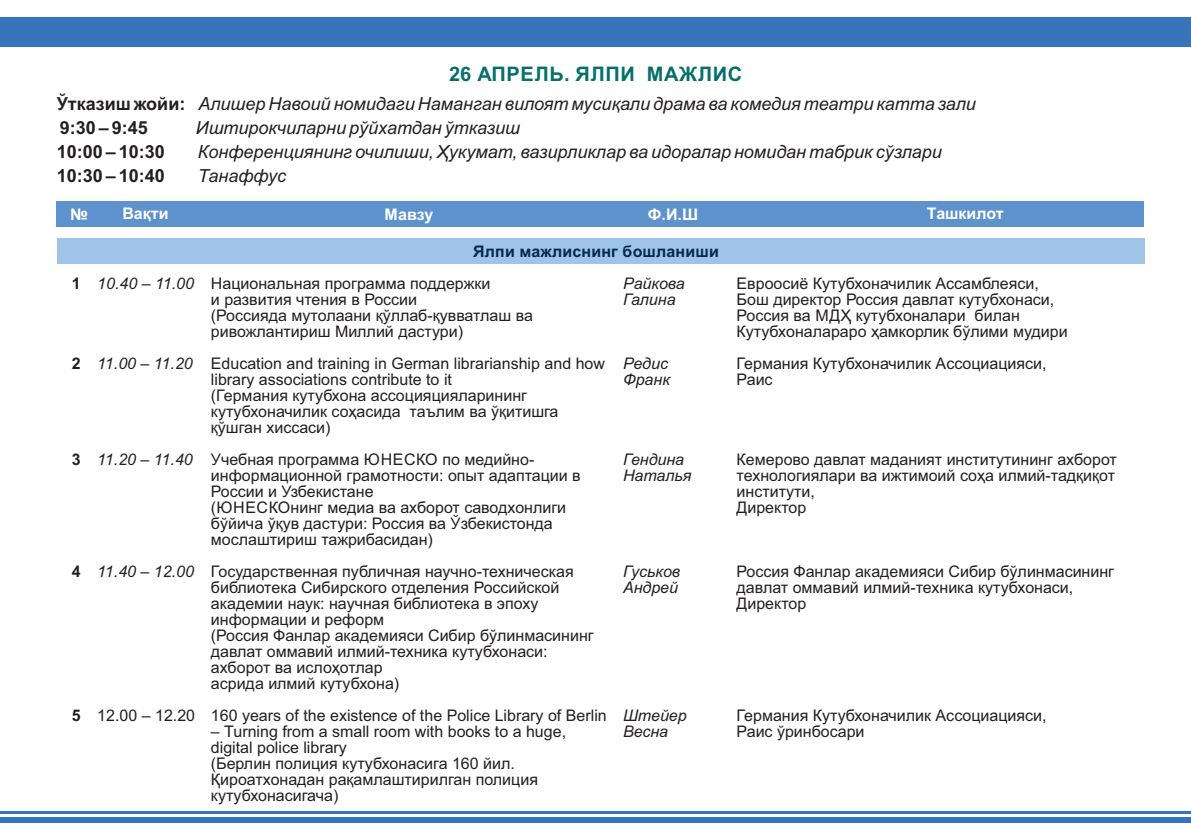
<style>
.page{position:relative;width:1191px;height:840px;background:#fff}
.page>*{position:absolute;margin:0;border:0;box-sizing:border-box;transform-origin:0 0}
.t1{font:700 20px "Arial";letter-spacing:.035em;color:#066f6b}
.t2{font:italic 18px/24px "Arial";color:#231f20}
.t3{font:700 18px "Arial";color:#231f20}
.t4{font:16px/16px "Arial";color:#231f20}
.t5{font:italic 16px/16px "Arial";color:#231f20}
.t6{font:700 16px "Arial";color:#fff}
.t7{font:700 16px "Arial";letter-spacing:.01em;color:#002b4a}
.t8{font:700 16px "Arial";color:#231f20}
.s1{font-weight:700;font-style:normal}
</style>
<div class="page">
<div style="left:0;top:816px;width:1191px;height:6px;background:#3674bb"></div>
<hr style="left:0;top:811px;width:1191px;height:2px;background:#3674bb">
<div style="left:0;top:17px;width:1191px;height:23px;background:#3674bb"></div>
<hr style="left:0;top:41px;width:1191px;height:3px;background:#3674bb">
<hr style="left:0;top:45px;width:1191px;height:2px;background:#3674bb">
<div style="left:57px;top:238px;width:1087px;height:26px;background:#a0c4e8"></div>
<div style="left:56px;top:201px;width:1088px;height:26px;background:#5e92cc"></div>
<p class="t1" style="left:449px;top:66px;width:295px">26 АПРЕЛЬ. ЯЛПИ МАЖЛИС</p>
<p class="t2" style="left:57px;top:94px;width:920px"><span class="s1">Ўтказиш жойи:</span> Алишер Навоий номидаги Наманган вилоят мусиқали драма ва комедия театри катта зали<br><span class="s1">9:30 – 9:45</span></p>
<p class="t2" style="left:196px;top:118px;width:326px">Иштирокчиларни рўйхатдан ўтказиш</p>
<p class="t3" style="left:57px;top:145px;width:110px">10:00 – 10:30</p>
<p class="t2" style="left:198px;top:142px;width:745px">Конференциянинг очилиши, Ҳукумат, вазирликлар ва идоралар номидан табрик сўзлари</p>
<p class="t3" style="left:57px;top:169px;width:110px">10:30 – 10:40</p>
<p class="t2" style="left:198px;top:166px;width:90px">Танаффус</p>
<p class="t6" style="left:70px;top:208px;width:19px">№</p>
<p class="t6" style="left:122px;top:207px;width:48px">Вақти</p>
<p class="t6" style="left:385px;top:208px;width:50px">Мавзу</p>
<p class="t6" style="left:648px;top:208px;width:52px">Ф.И.Ш</p>
<p class="t6" style="left:927px;top:207px;width:78px">Ташкилот</p>
<p class="t7" style="left:473px;top:245px;width:247px">Ялпи мажлиснинг бошланиши</p>
<p class="t8" style="left:72px;top:277px;width:10px">1</p>
<p class="t8" style="left:72px;top:357px;width:10px">2</p>
<p class="t8" style="left:72px;top:453px;width:10px">3</p>
<p class="t8" style="left:72px;top:565px;width:10px">4</p>
<p class="t8" style="left:72px;top:709px;width:10px">5</p>
<p class="t5" style="left:97px;top:276px;width:98px">10.40 – 11.00</p>
<p class="t5" style="left:97px;top:356px;width:97px">11.00 – 11.20</p>
<p class="t5" style="left:97px;top:452px;width:97px">11.20 – 11.40</p>
<p class="t5" style="left:97px;top:564px;width:98px">11.40 – 12.00</p>
<p class="t4" style="left:97px;top:708px;width:99px">12.00 – 12.20</p>
<p class="t4" style="left:211px;top:276px;width:323px">Национальная программа поддержки<br>и развития чтения в России<br>(Россияда мутолаани қўллаб-қувватлаш ва ривожлантириш Миллий дастури)</p>
<p class="t4" style="left:211px;top:356px;width:395px">Education and training in German librarianship and how library associations contribute to it<br>(Германия кутубхона ассоцияцияларининг кутубхоначилик соҳасида таълим ва ўқитишга қўшган хиссаси)</p>
<p class="t4" style="left:211px;top:452px;width:371px">Учебная программа ЮНЕСКО по медийно&shy;информационной грамотности: опыт адаптации в России и Узбекистане<br>(ЮНЕСКОнинг медиа ва ахборот саводхонлиги бўйича ўқув дастури: Россия ва Ўзбекистонда мослаштириш тажрибасидан)</p>
<p class="t4" style="left:211px;top:564px;width:384px">Государственная публичная научно-техническая библиотека Сибирского отделения Российской академии наук: научная библиотека в эпоху информации и реформ<br>(Россия Фанлар академияси Сибир бўлинмасининг давлат оммавий илмий-техника кутубхонаси: ахборот ва ислоҳотлар<br>асрида илмий кутубхона)</p>
<p class="t4" style="left:211px;top:708px;width:397px">160 years of the existence of the Police Library of Berlin</p>
<p class="t4" style="left:211px;top:724px;width:357px">– Turning from a small room with books to a huge, digital police library<br>(Берлин полиция кутубхонасига 160 йил.<br>Қироатхонадан рақамлаштирилган полиция кутубхонасигача)</p>
<p class="t5" style="left:623px;top:276px;width:63px">Райкова<br>Галина</p>
<p class="t5" style="left:623px;top:356px;width:48px">Редис<br>Франк</p>
<p class="t5" style="left:623px;top:452px;width:70px">Гендина<br>Наталья</p>
<p class="t5" style="left:623px;top:564px;width:59px">Гуськов<br>Андрей</p>
<p class="t5" style="left:623px;top:708px;width:65px">Штейер<br>Весна</p>
<p class="t4" style="left:736px;top:276px;width:333px">Евроосиё Кутубхоначилик Ассамблеяси, Бош директор Россия давлат кутубхонаси, Россия ва МДҲ кутубхоналари билан Кутубхоналараро ҳамкорлик бўлими мудири</p>
<p class="t4" style="left:736px;top:356px;width:311px">Германия Кутубхоначилик Ассоциацияси,<br>Раис</p>
<p class="t4" style="left:736px;top:452px;width:382px">Кемерово давлат маданият институтининг ахборот технологиялари ва ижтимоий соҳа илмий-тадқиқот институти,<br>Директор</p>
<p class="t4" style="left:736px;top:564px;width:379px">Россия Фанлар академияси Сибир бўлинмасининг давлат оммавий илмий-техника кутубхонаси,<br>Директор</p>
<p class="t4" style="left:736px;top:708px;width:311px">Германия Кутубхоначилик Ассоциацияси,<br>Раис ўринбосари</p>
</div>
